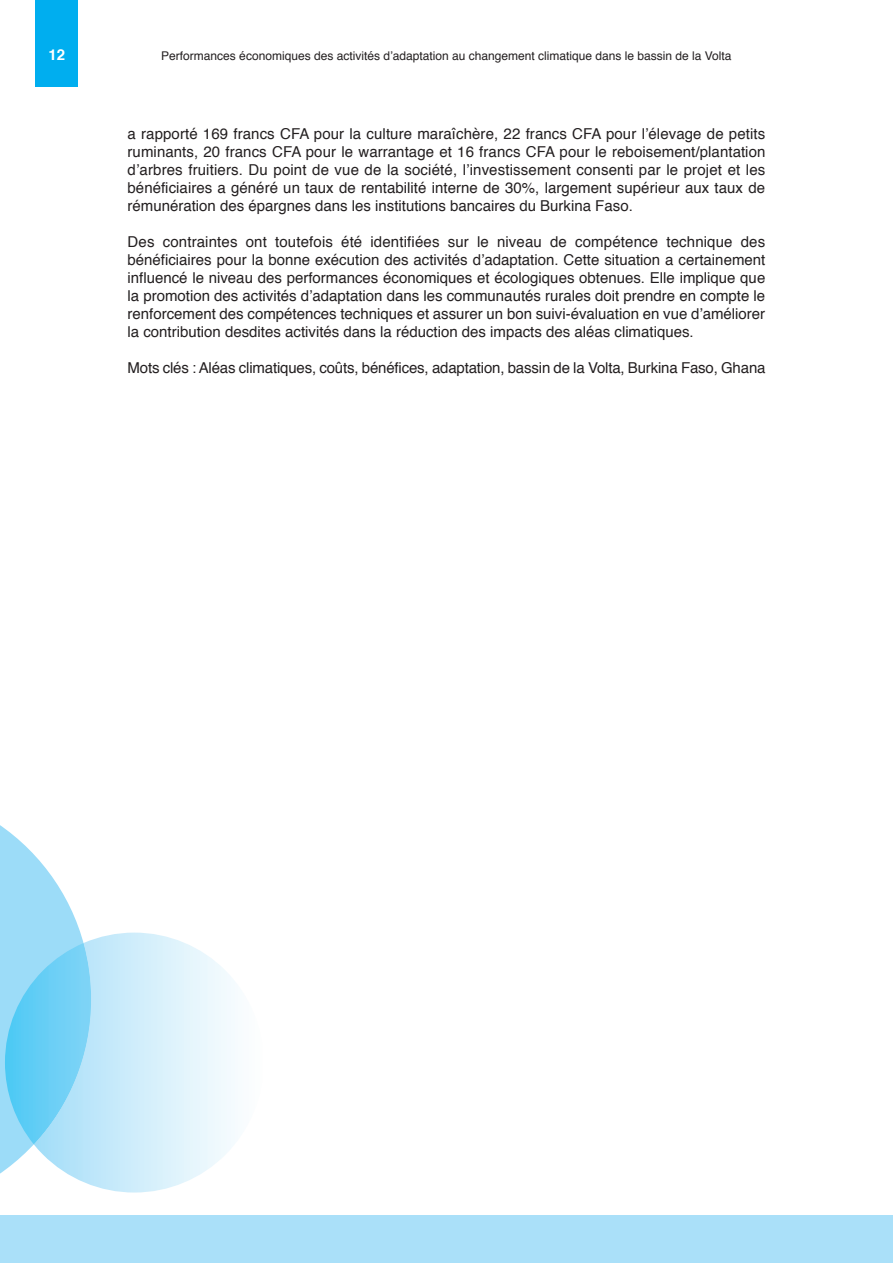
<style>
.page{position:relative;width:893px;height:1263px;background:#fff}
.page>*{position:absolute;margin:0;border:0;box-sizing:border-box;transform-origin:0 0}
.t1{font:15px/18px "Helvetica";color:#231f20;text-align:justify}
.t2{font:700 15px "Helvetica";color:#fff}
.t3{font:12px "Helvetica";color:#231f20}
</style>
<div class="page">
<svg style="left:0;top:825px;width:80px;height:349px"></svg>
<img style="left:5px;top:943px;width:86px;height:201px">
<div style="left:36px;top:0;width:42px;height:86px;background:#00aeef"></div>
<div style="left:0;top:1215px;width:893px;height:48px;background:#aae0f9"></div>
<p class="t2" style="left:48px;top:48px;width:18px">12</p>
<p class="t3" style="left:161px;top:50px;width:572px">Performances économiques des activités d’adaptation au changement climatique dans le bassin de la Volta</p>
<p class="t1" style="left:128px;top:126px;width:639px">a rapporté 169 francs CFA pour la culture maraîchère, 22 francs CFA pour l’élevage de petits ruminants, 20 francs CFA pour le warrantage et 16 francs CFA pour le reboisement/plantation d’arbres fruitiers. Du point de vue de la société, l’investissement consenti par le projet et les bénéficiaires a généré un taux de rentabilité interne de 30%, largement supérieur aux taux de rémunération des épargnes dans les institutions bancaires du Burkina Faso.</p>
<p class="t1" style="left:128px;top:234px;width:639px">Des contraintes ont toutefois été identifiées sur le niveau de compétence technique des bénéficiaires pour la bonne exécution des activités d’adaptation. Cette situation a certainement influencé le niveau des performances économiques et écologiques obtenues. Elle implique que la promotion des activités d’adaptation dans les communautés rurales doit prendre en compte le renforcement des compétences techniques et assurer un bon suivi-évaluation en vue d’améliorer la contribution desdites activités dans la réduction des impacts des aléas climatiques.</p>
<p class="t1" style="left:128px;top:360px;width:639px">Mots clés : Aléas climatiques, coûts, bénéfices, adaptation, bassin de la Volta, Burkina Faso, Ghana</p>
</div>
